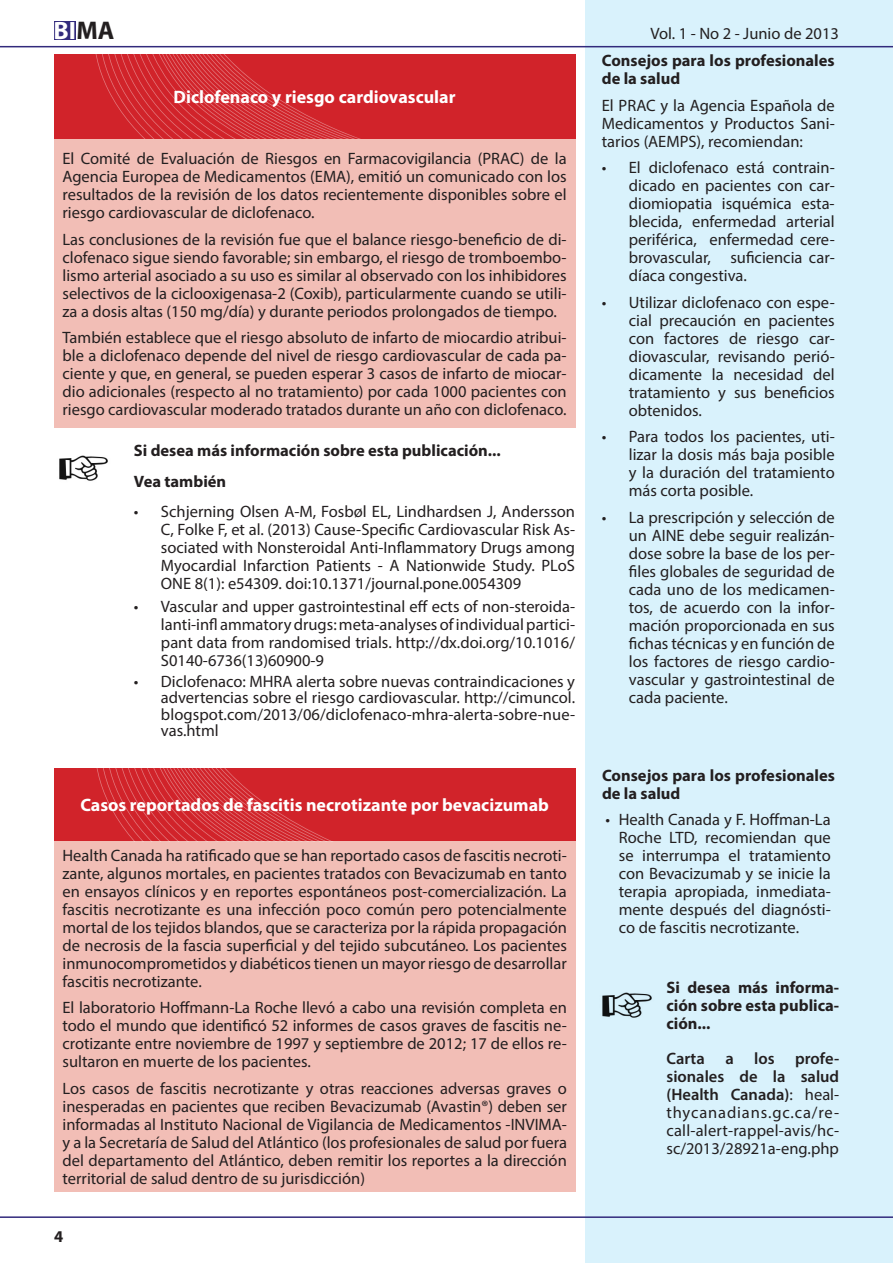
<style>
.page{position:relative;width:893px;height:1263px;background:#fff}
.page>*{position:absolute;margin:0;border:0;box-sizing:border-box;transform-origin:0 0}
.t1{font:700 25.2px "Myriad Pro";color:#fff}
.t2{font:700 18px "Myriad Pro";color:#fff}
.t3{font:16.5px/18px "Myriad Pro";color:#231f20;text-align:justify}
.t4{font:700 16.5px/18px "Myriad Pro";color:#231f20}
.s1{font-size:25.65px;color:#231f20}
.s2{font-weight:600}
</style>
<div class="page">
<div style="left:586px;top:0;width:307px;height:1263px;background:#d9f2fc"></div>
<div style="left:54px;top:841px;width:521px;height:350px;background:#f2beb6"></div>
<div style="left:54px;top:768px;width:521px;height:73px;background:#d1232a"></div>
<svg style="left:96px;top:768px;width:235px;height:73px"></svg>
<img style="left:59px;top:455px;width:49px;height:26px">
<div style="left:54px;top:54px;width:521px;height:85px;background:#d1232a"></div>
<svg style="left:95px;top:54px;width:266px;height:85px"></svg>
<div style="left:54px;top:139px;width:521px;height:289px;background:#f2beb6"></div>
<img style="left:602px;top:992px;width:50px;height:26px">
<div style="left:54px;top:21px;width:21px;height:18px;background:#322a7c"></div>
<hr style="left:0;top:46px;width:893px;height:1px;background:#322a7c">
<hr style="left:0;top:1216px;width:893px;height:2px;background:#322a7c">
<h1 class="t1" style="left:54px;top:14px;width:62px">BI<span class="s1">MA</span></h1>
<p class="t3" style="left:650px;top:25px;width:190px">Vol. 1 - No 2 - Junio de 2013</p>
<p class="t2" style="left:174px;top:86px;width:284px">Diclofenaco y riesgo cardiovascular</p>
<p class="t3" style="left:63px;top:149px;width:506px">El Comité de Evaluación de Riesgos en Farmacovigilancia (PRAC) de la Agencia Europea de Medicamentos (EMA), emitió un comunicado con los resultados de la revisión de los datos recientemente disponibles sobre el riesgo cardiovascular de diclofenaco.</p>
<p class="t3" style="left:63px;top:230px;width:506px">Las conclusiones de la revisión fue que el balance riesgo-beneficio de di&shy;clofenaco sigue siendo favorable; sin embargo, el riesgo de tromboembo&shy;lismo arterial asociado a su uso es similar al observado con los inhibidores selectivos de la ciclooxigenasa-2 (Coxib), particularmente cuando se utili&shy;za a dosis altas (150 mg/día) y durante periodos prolongados de tiempo.</p>
<p class="t3" style="left:63px;top:328px;width:506px">También establece que el riesgo absoluto de infarto de miocardio atribui&shy;ble a diclofenaco depende del nivel de riesgo cardiovascular de cada pa&shy;ciente y que, en general, se pueden esperar 3 casos de infarto de miocar&shy;dio adicionales (respecto al no tratamiento) por cada 1000 pacientes con riesgo cardiovascular moderado tratados durante un año con diclofenaco.</p>
<p class="t4" style="left:134px;top:434px;width:368px;line-height:30.8px">Si desea más información sobre esta publicación...<br>Vea también</p>
<p class="t3" style="left:161px;top:503px;width:416px;text-indent:-27px">• Schjerning Olsen A-M, Fosbøl EL, Lindhardsen J, Andersson C, Folke F, et al. (2013) Cause-Specific Cardiovascular Risk As&shy;sociated with Nonsteroidal Anti-Inflammatory Drugs among Myocardial Infarction Patients - A Nationwide Study. PLoS ONE 8(1): e54309. doi:10.1371/journal.pone.0054309</p>
<p class="t3" style="left:161px;top:597px;width:416px;text-indent:-27px">• Vascular and upper gastrointestinal eff ects of non-steroida&shy;lanti-infl ammatory drugs: meta-analyses of individual partici&shy;pant data from randomised trials. http://dx.doi.org/10.1016/ S0140-6736(13)60900-9</p>
<p class="t3" style="left:161px;top:672px;width:416px;line-height:16.5px;text-indent:-27px">• Diclofenaco: MHRA alerta sobre nuevas contraindicaciones y advertencias sobre el riesgo cardiovascular. http://cimuncol. blogspot.com/2013/06/diclofenaco-mhra-alerta-sobre-nue&shy;vas.html</p>
<p class="t2" style="left:80px;top:793px;width:470px">Casos reportados de fascitis necrotizante por bevacizumab</p>
<p class="t3" style="left:63px;top:846px;width:506px">Health Canada ha ratificado que se han reportado casos de fascitis necroti&shy;zante, algunos mortales, en pacientes tratados con Bevacizumab en tanto en ensayos clínicos y en reportes espontáneos post-comercialización. La fascitis necrotizante es una infección poco común pero potencialmente mortal de los tejidos blandos, que se caracteriza por la rápida propagación de necrosis de la fascia superficial y del tejido subcutáneo. Los pacientes inmunocomprometidos y diabéticos tienen un mayor riesgo de desarrollar fascitis necrotizante.</p>
<p class="t3" style="left:63px;top:998px;width:506px">El laboratorio Hoffmann-La Roche llevó a cabo una revisión completa en todo el mundo que identificó 52 informes de casos graves de fascitis ne&shy;crotizante entre noviembre de 1997 y septiembre de 2012; 17 de ellos re&shy;sultaron en muerte de los pacientes.</p>
<p class="t3" style="left:63px;top:1079px;width:506px">Los casos de fascitis necrotizante y otras reacciones adversas graves o inesperadas en pacientes que reciben Bevacizumab (Avastin®) deben ser informadas al Instituto Nacional de Vigilancia de Medicamentos -INVIMA&shy;y a la Secretaría de Salud del Atlántico (los profesionales de salud por fuera del departamento del Atlántico, deben remitir los reportes a la dirección territorial de salud dentro de su jurisdicción)</p>
<p class="t4" style="left:54px;top:1227px;width:11px">4</p>
<p class="t4" style="left:602px;top:51px;width:234px">Consejos para los profesionales de la salud</p>
<p class="t3" style="left:602px;top:96px;width:234px">El PRAC y la Agencia Española de Medicamentos y Productos Sani&shy;tarios (AEMPS), recomiendan:</p>
<p class="t3" style="left:629px;top:159px;width:207px;text-indent:-27px">• El diclofenaco está contrain&shy;dicado en pacientes con car&shy;diomiopatia isquémica esta&shy;blecida, enfermedad arterial periférica, enfermedad cere&shy;brovascular, suficiencia car&shy;díaca congestiva.</p>
<p class="t3" style="left:629px;top:293px;width:207px;text-indent:-27px">• Utilizar diclofenaco con espe&shy;cial precaución en pacientes con factores de riesgo car&shy;diovascular, revisando perió&shy;dicamente la necesidad del tratamiento y sus beneficios obtenidos.</p>
<p class="t3" style="left:629px;top:428px;width:207px;text-indent:-27px">• Para todos los pacientes, uti&shy;lizar la dosis más baja posible y la duración del tratamiento más corta posible.</p>
<p class="t3" style="left:629px;top:508px;width:207px;text-indent:-27px">• La prescripción y selección de un AINE debe seguir realizán&shy;dose sobre la base de los per&shy;files globales de seguridad de cada uno de los medicamen&shy;tos, de acuerdo con la infor&shy;mación proporcionada en sus fichas técnicas y en función de los factores de riesgo cardio&shy;vascular y gastrointestinal de cada paciente.</p>
<p class="t4" style="left:602px;top:766px;width:234px">Consejos para los profesionales de la salud</p>
<p class="t3" style="left:619px;top:810px;width:213px;text-indent:-13px">• Health Canada y F. Hoffman-La Roche LTD, recomiendan que se interrumpa el tratamiento con Bevacizumab y se inicie la terapia apropiada, inmediata&shy;mente después del diagnósti&shy;co de fascitis necrotizante.</p>
<p class="t4" style="left:666px;top:977px;width:174px;text-align:justify">Si desea más informa&shy;ción sobre esta publica&shy;ción...</p>
<p class="t3" style="left:666px;top:1049px;width:174px"><span class="s2">Carta a los profe&shy;sionales de la salud (Health Canada)</span>: heal&shy;thycanadians.gc.ca/re&shy;call-alert-rappel-avis/hc&shy;sc/2013/28921a-eng.php</p>
</div>
